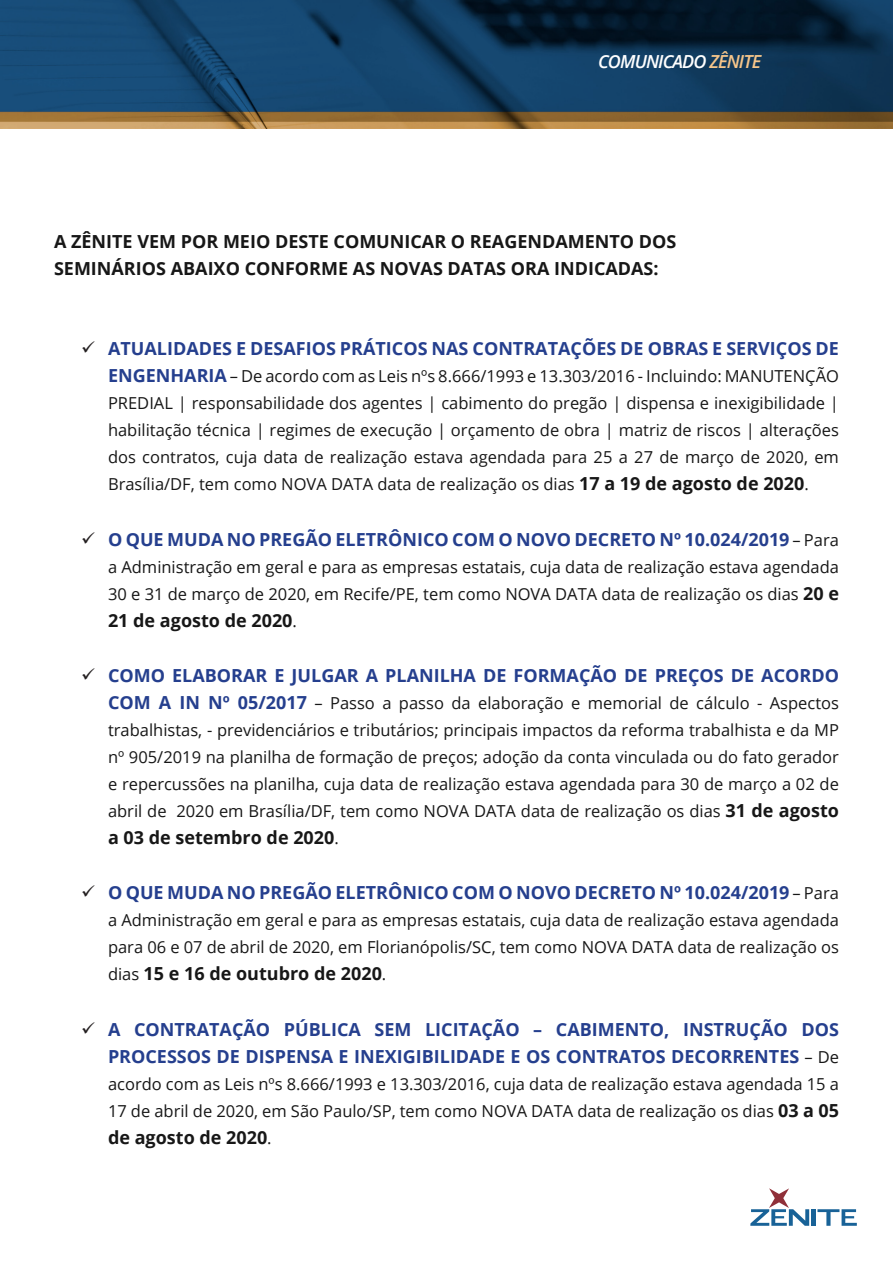
<style>
.page{position:relative;width:893px;height:1263px;background:#fff}
.page>*{position:absolute;margin:0;border:0;box-sizing:border-box;transform-origin:0 0}
.t1{font:700 18px/27px "Open Sans";color:#253f8e;text-align:right}
.t2{font:700 18px/27px "Open Sans";color:#171717}
.t3{font:italic 600 18px "Open Sans";letter-spacing:-.05em;color:#fff}
.t4{font:16.5px/27px "Open Sans";color:#171717}
.s1{color:#f5c58a}
.s2{color:#231f20}
.s3{font-weight:700;font-size:18px;color:#253f8e}
.s4{font-weight:700;font-size:18px}
.s5{font-weight:400;font-size:16.5px;color:#171717}
.s6{font-weight:400;font-size:16.5px}
</style>
<div class="page">
<img style="left:0;top:112px;width:893px;height:17px">
<svg style="left:0;top:0;width:893px;height:112px;background:#103b5e"></svg>
<hr style="left:811px;top:1209px;width:4px;height:17px;background:#186297">
<svg style="left:817px;top:1209px;width:40px;height:17px"></svg>
<svg style="left:750px;top:1188px;width:59px;height:38px"></svg>
<p class="t3" style="left:598px;top:49px;width:165px">COMUNICADO <span class="s1">ZÊNITE</span></p>
<p class="t2" style="left:54px;top:227px;width:624px">A ZÊNITE VEM POR MEIO DESTE COMUNICAR O REAGENDAMENTO DOS<br>SEMINÁRIOS ABAIXO CONFORME AS NOVAS DATAS ORA INDICADAS:</p>
<p class="t1" style="left:81px;top:335px;width:759px"><span class="s2">✓</span> ATUALIDADES E DESAFIOS PRÁTICOS NAS CONTRATAÇÕES DE OBRAS E SERVIÇOS DE</p>
<p class="t4" style="left:108px;top:362px;width:732px;text-align:justify"><span class="s3">ENGENHARIA</span> – De acordo com as Leis nºs 8.666/1993 e 13.303/2016 - Incluindo: MANUTENÇÃO PREDIAL | responsabilidade dos agentes | cabimento do pregão | dispensa e inexigibilidade | habilitação técnica | regimes de execução | orçamento de obra | matriz de riscos | alterações dos contratos, cuja data de realização estava agendada para 25 a 27 de março de 2020, em Brasília/DF, tem como NOVA DATA data de realização os dias <span class="s4">17 a 19 de agosto de 2020</span>.</p>
<p class="t1" style="left:81px;top:525px;width:759px"><span class="s2">✓</span> O QUE MUDA NO PREGÃO ELETRÔNICO COM O NOVO DECRETO Nº 10.024/2019 <span class="s5">– Para</span></p>
<p class="t4" style="left:108px;top:553px;width:732px">a Administração em geral e para as empresas estatais, cuja data de realização estava agendada<br>30 e 31 de março de 2020, em Recife/PE, tem como NOVA DATA data de realização os dias <span class="s4">20 e</span></p>
<p class="t2" style="left:108px;top:606px;width:190px">21 de agosto de 2020<span class="s6">.</span></p>
<p class="t1" style="left:81px;top:661px;width:759px"><span class="s2">✓</span> COMO ELABORAR E JULGAR A PLANILHA DE FORMAÇÃO DE PREÇOS DE ACORDO</p>
<p class="t4" style="left:108px;top:689px;width:732px;text-align:justify"><span class="s3">COM A IN Nº 05/2017</span> – Passo a passo da elaboração e memorial de cálculo - Aspectos trabalhistas, - previdenciários e tributários; principais impactos da reforma trabalhista e da MP nº 905/2019 na planilha de formação de preços; adoção da conta vinculada ou do fato gerador e repercussões na planilha, cuja data de realização estava agendada para 30 de março a 02 de abril de 2020 em Brasília/DF, tem como NOVA DATA data de realização os dias <span class="s4">31 de agosto</span></p>
<p class="t2" style="left:108px;top:823px;width:232px">a 03 de setembro de 2020<span class="s6">.</span></p>
<p class="t1" style="left:81px;top:879px;width:759px"><span class="s2">✓</span> O QUE MUDA NO PREGÃO ELETRÔNICO COM O NOVO DECRETO Nº 10.024/2019 <span class="s5">– Para</span></p>
<p class="t4" style="left:108px;top:906px;width:732px">a Administração em geral e para as empresas estatais, cuja data de realização estava agendada para 06 e 07 de abril de 2020, em Florianópolis/SC, tem como NOVA DATA data de realização os</p>
<p class="t2" style="left:108px;top:960px;width:280px"><span class="s6">dias</span> 15 e 16 de outubro de 2020<span class="s6">.</span></p>
<p class="t1" style="left:81px;top:1015px;width:759px"><span class="s2">✓</span> A CONTRATAÇÃO PÚBLICA SEM LICITAÇÃO – CABIMENTO, INSTRUÇÃO DOS<br>PROCESSOS DE DISPENSA E INEXIGIBILIDADE E OS CONTRATOS DECORRENTES <span class="s5">– De</span></p>
<p class="t4" style="left:108px;top:1070px;width:732px">acordo com as Leis nºs 8.666/1993 e 13.303/2016, cuja data de realização estava agendada 15 a<br>17 de abril de 2020, em São Paulo/SP, tem como NOVA DATA data de realização os dias <span class="s4">03 a 05</span></p>
<p class="t2" style="left:108px;top:1123px;width:165px">de agosto de 2020<span class="s6">.</span></p>
</div>
